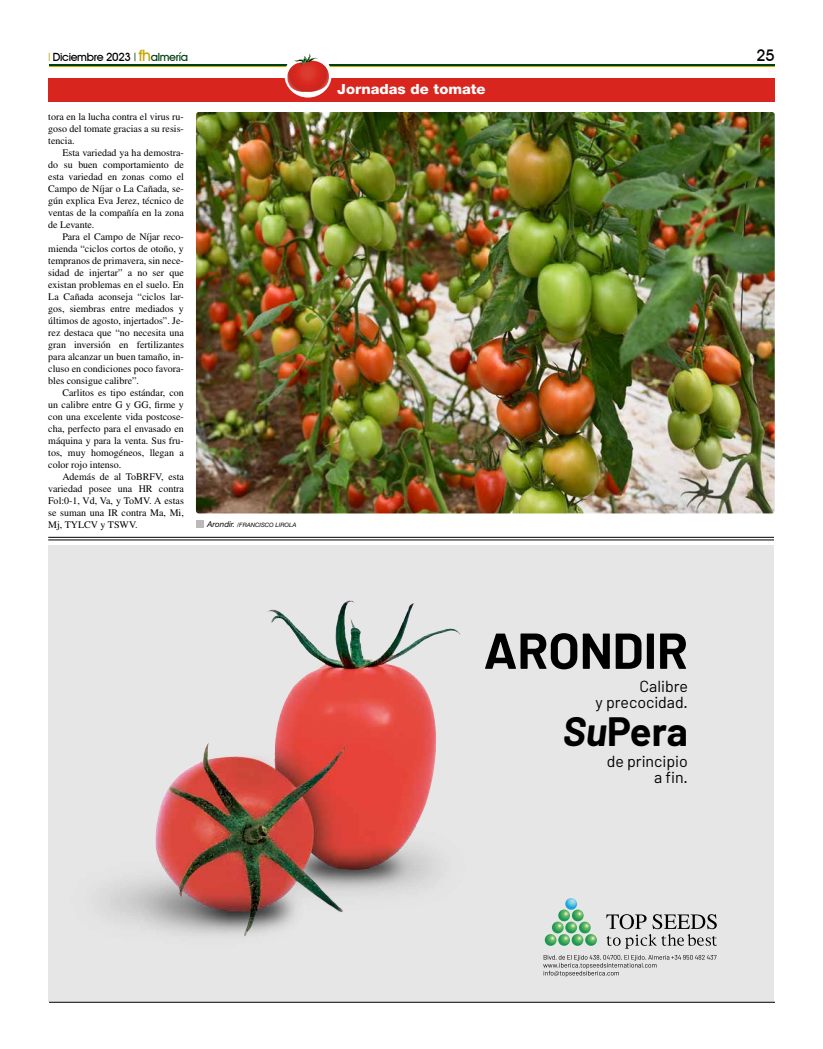
<style>
.page{position:relative;width:823px;height:1049px;background:#fff}
.page>*{position:absolute;margin:0;border:0;box-sizing:border-box;transform-origin:0 0}
.t1{font:700 50.4px "Barlow";color:#000}
.t2{font:700 40px "Barlow";color:#000}
.t3{font:16px/16px "Barlow";color:#000;text-align:right}
.t4{font:500 16px "Avant Garde IT Cby BT";color:#000}
.t5{font:800 14px "Helvetica Neue LT Std";color:#fff;scale:1.06 1}
.t6{font:500 11.3px "Avant Garde IT Cby BT";letter-spacing:-.03em;color:#000}
.t7{font:10px/12px "Times LT Std";color:#000;text-align:justify}
.t8{font:italic 6px "Helvetica Neue LT Std";color:#000}
.s1{font-family:"Helvetica Neue LT Std";font-weight:400;font-stretch:condensed;color:#c9a300}
.s2{font-family:"Helvetica Neue LT Std";font-weight:400;font-stretch:condensed;color:#004110}
.s3{font-size:15.7px;color:#c9a300}
.s4{color:#004110}
.s5{font-size:8px}
.s6{font-style:italic}
</style>
<div class="page">
<hr style="left:49px;top:65px;width:725px;height:1px;background:#004110">
<hr style="left:49px;top:67px;width:725px;height:1px;background:#c9a300">
<div style="left:48px;top:78px;width:726px;height:23px;background:#d8261e"></div>
<svg style="left:284px;top:53px;width:47px;height:45px"></svg>
<svg style="left:287px;top:53px;width:45px;height:39px"></svg>
<div style="left:48px;top:546px;width:725px;height:456px;background:#e7e6e6"></div>
<hr style="left:49px;top:1002px;width:725px;height:1px;background:#000">
<svg style="left:606px;top:914px;width:110px;height:34px"></svg>
<svg style="left:544px;top:898px;width:52px;height:48px"></svg>
<svg style="left:543px;top:955px;width:173px;height:22px"></svg>
<img style="left:106px;top:600px;width:354px;height:337px">
<div style="left:196px;top:520px;width:8px;height:8px;background:#bab9b8"></div>
<hr style="left:48px;top:537px;width:725px;height:1px;background:#000">
<hr style="left:48px;top:540px;width:725px;height:1px;background:#000">
<img style="left:196px;top:112px;width:578px;height:401px">
<p class="t6" style="left:48px;top:50px;width:141px"><span class="s1">|</span> Diciembre 2023 <span class="s2">|</span> <span class="s3">fh</span><span class="s4">almería</span></p>
<h3 class="t4" style="left:756px;top:46px;width:20px">25</h3>
<h3 class="t5" style="left:337px;top:81px;width:141px">Jornadas de tomate</h3>
<p class="t7" style="left:48px;top:111px;width:137px">tora en la lucha contra el virus ru&shy;goso del tomate gracias a su resis&shy;tencia.</p>
<p class="t7" style="left:48px;top:147px;width:137px;text-indent:14px">Esta variedad ya ha demostra&shy;do su buen comportamiento de esta variedad en zonas como el Campo de Níjar o La Cañada, se&shy;gún explica Eva Jerez, técnico de ventas de la compañía en la zona de Levante.</p>
<p class="t7" style="left:48px;top:231px;width:137px;text-indent:14px">Para el Campo de Níjar reco&shy;mienda “ciclos cortos de otoño, y tempranos de primavera, sin nece&shy;sidad de injertar” a no ser que existan problemas en el suelo. En La Cañada aconseja “ciclos lar&shy;gos, siembras entre mediados y últimos de agosto, injertados”. Je&shy;rez destaca que “no necesita una gran inversión en fertilizantes para alcanzar un buen tamaño, in&shy;cluso en condiciones poco favora&shy;bles consigue calibre”.</p>
<p class="t7" style="left:48px;top:387px;width:137px;text-indent:14px">Carlitos es tipo estándar, con un calibre entre G y GG, firme y con una excelente vida postcose&shy;cha, perfecto para el envasado en máquina y para la venta. Sus fru&shy;tos, muy homogéneos, llegan a color rojo intenso.</p>
<p class="t7" style="left:48px;top:471px;width:137px;text-indent:14px">Además de al ToBRFV, esta variedad posee una HR contra Fol:0-1, Vd, Va, y ToMV. A estas se suman una IR contra Ma, Mi, Mj, TYLCV y TSWV.</p>
<p class="t8" style="left:207px;top:521px;width:91px"><span class="s5">Arondir.</span> /FRANCISCO LIROLA</p>
<h1 class="t1" style="left:483px;top:619px;width:206px">ARONDIR</h1>
<h3 class="t3" style="left:595px;top:678px;width:94px">Calibre<br>y precocidad.</h3>
<h2 class="t2" style="left:562px;top:707px;width:126px"><span class="s6">Su</span>Pera</h2>
<h3 class="t3" style="left:606px;top:753px;width:83px">de principio a fin.</h3>
</div>
